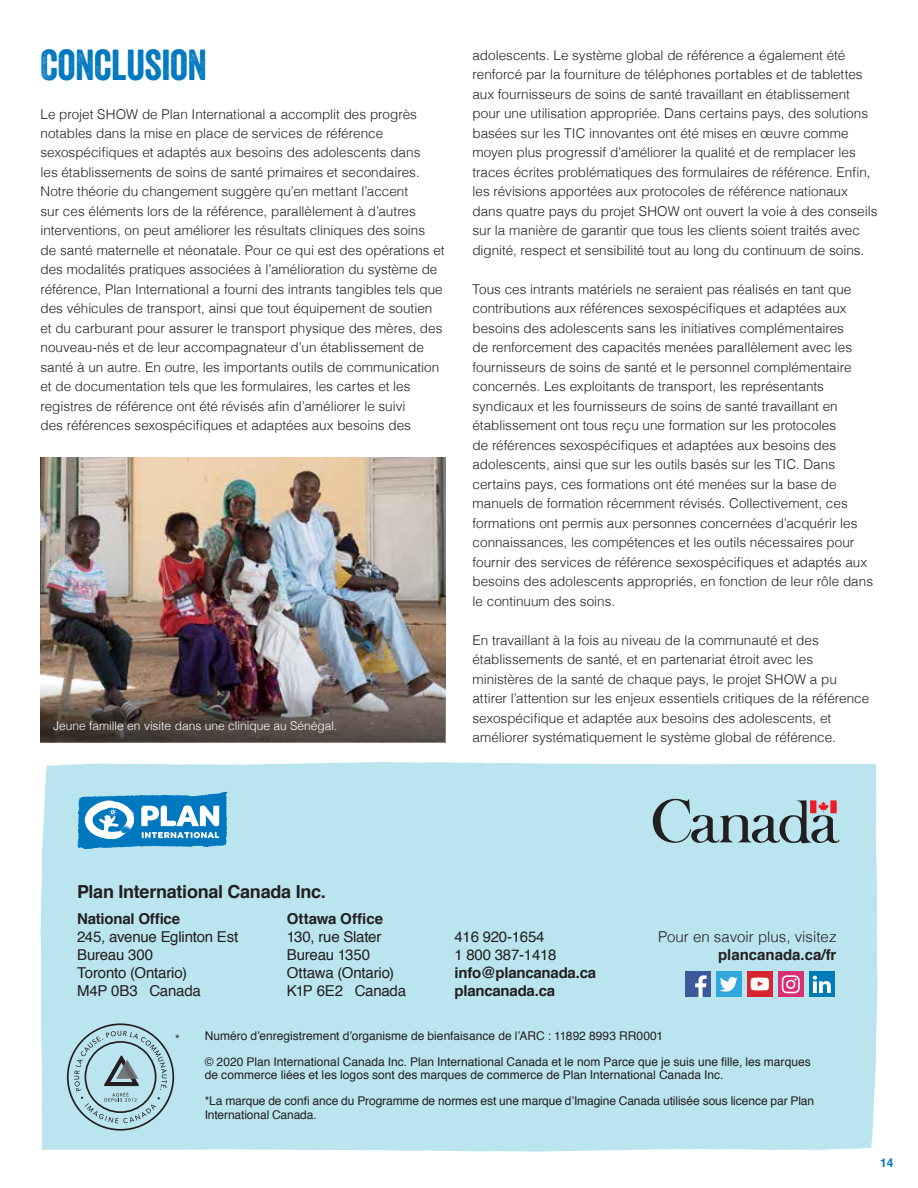
<style>
.page{position:relative;width:918px;height:1188px;background:#fff}
.page>*{position:absolute;margin:0;border:0;box-sizing:border-box;transform-origin:0 0}
.t1{font:42px "Veneer";letter-spacing:-.01em;color:#0078c0}
.t2{font:700 18px "Helvetica";letter-spacing:-.015em;color:#221f20}
.t3{font:15px/18px "Helvetica";letter-spacing:-.015em;color:#221f20}
.t4{font:700 15px/18px "Helvetica";letter-spacing:-.015em;color:#221f20}
.t5{font:300 15px "Helvetica";color:#221f20}
.t6{font:300 13.5px/19.5px "Helvetica";color:#221f20}
.t7{font:300 13.35px "Helvetica";color:#221f20}
.t8{font:12px/25.8px "Helvetica";color:#221f20}
.t9{font:300 12px "Helvetica";color:#fff}
.t10{font:700 12px "Helvetica";color:#0078c0}
</style>
<div class="page">
<img style="left:40px;top:458px;width:406px;height:206px">
<img style="left:40px;top:664px;width:406px;height:78px">
<div style="left:41px;top:762px;width:837px;height:390px;background:#bae4ee"></div>
<svg style="left:67px;top:1023px;width:107px;height:108px;background:#a3c6cf"></svg>
<div style="left:778px;top:971px;width:26px;height:26px;background:#d92f75"></div>
<svg style="left:782px;top:975px;width:18px;height:18px"></svg>
<div style="left:716px;top:971px;width:26px;height:26px;background:#30a8df"></div>
<svg style="left:720px;top:977px;width:18px;height:15px"></svg>
<div style="left:809px;top:971px;width:26px;height:26px;background:#007ab5"></div>
<svg style="left:813px;top:976px;width:18px;height:17px"></svg>
<div style="left:747px;top:971px;width:26px;height:26px;background:#d82631"></div>
<svg style="left:751px;top:978px;width:18px;height:12px"></svg>
<div style="left:685px;top:971px;width:26px;height:26px;background:#3c5a99"></div>
<svg style="left:695px;top:975px;width:12px;height:22px"></svg>
<svg style="left:77px;top:792px;width:151px;height:57px"></svg>
<svg style="left:653px;top:799px;width:186px;height:44px;background:#95aeb6"></svg>
<h1 class="t1" style="left:40px;top:39px;width:168px">CONCLUSION</h1>
<p class="t6" style="left:40px;top:103px;width:406px">Le projet SHOW de Plan International a accomplit des progrès notables dans la mise en place de services de référence sexospécifiques et adaptés aux besoins des adolescents dans<br>les établissements de soins de santé primaires et secondaires.<br>Notre théorie du changement suggère qu’en mettant l’accent<br>sur ces éléments lors de la référence, parallèlement à d’autres interventions, on peut améliorer les résultats cliniques des soins<br>de santé maternelle et néonatale. Pour ce qui est des opérations et des modalités pratiques associées à l’amélioration du système de référence, Plan International a fourni des intrants tangibles tels que des véhicules de transport, ainsi que tout équipement de soutien et du carburant pour assurer le transport physique des mères, des nouveau-nés et de leur accompagnateur d’un établissement de santé à un autre. En outre, les importants outils de communication et de documentation tels que les formulaires, les cartes et les registres de référence ont été révisés afin d’améliorer le suivi<br>des références sexospécifiques et adaptées aux besoins des</p>
<p class="t9" style="left:53px;top:716px;width:286px">Jeune famille en visite dans une clinique au Sénégal.</p>
<p class="t6" style="left:472px;top:44px;width:406px">adolescents. Le système global de référence a également été renforcé par la fourniture de téléphones portables et de tablettes aux fournisseurs de soins de santé travaillant en établissement pour une utilisation appropriée. Dans certains pays, des solutions basées sur les TIC innovantes ont été mises en œuvre comme moyen plus progressif d’améliorer la qualité et de remplacer les traces écrites problématiques des formulaires de référence. Enfin, les révisions apportées aux protocoles de référence nationaux dans quatre pays du projet SHOW ont ouvert la voie à des conseils sur la manière de garantir que tous les clients soient traités avec dignité, respect et sensibilité tout au long du continuum de soins.</p>
<p class="t6" style="left:472px;top:278px;width:402px">Tous ces intrants matériels ne seraient pas réalisés en tant que contributions aux références sexospécifiques et adaptées aux besoins des adolescents sans les initiatives complémentaires<br>de renforcement des capacités menées parallèlement avec les fournisseurs de soins de santé et le personnel complémentaire concernés. Les exploitants de transport, les représentants syndicaux et les fournisseurs de soins de santé travaillant en établissement ont tous reçu une formation sur les protocoles<br>de références sexospécifiques et adaptées aux besoins des adolescents, ainsi que sur les outils basés sur les TIC. Dans certains pays, ces formations ont été menées sur la base de manuels de formation récemment révisés. Collectivement, ces formations ont permis aux personnes concernées d’acquérir les connaissances, les compétences et les outils nécessaires pour fournir des services de référence sexospécifiques et adaptés aux besoins des adolescents appropriés, en fonction de leur rôle dans le continuum des soins.</p>
<p class="t6" style="left:472px;top:629px;width:398px">En travaillant à la fois au niveau de la communauté et des établissements de santé, et en partenariat étroit avec les ministères de la santé de chaque pays, le projet SHOW a pu attirer l’attention sur les enjeux essentiels critiques de la référence sexospécifique et adaptée aux besoins des adolescents, et améliorer systématiquement le système global de référence.</p>
<h2 class="t2" style="left:77px;top:877px;width:250px">Plan International Canada Inc.</h2>
<p class="t4" style="left:77px;top:910px;width:104px">National Office</p>
<p class="t3" style="left:77px;top:928px;width:163px">245, avenue Eglinton Est<br>Bureau 300<br>Toronto (Ontario)<br>M4P 0B3 Canada</p>
<p class="t3" style="left:454px;top:928px;width:104px">416 920-1654<br>1 800 387-1418</p>
<p class="t4" style="left:287px;top:910px;width:98px">Ottawa Office</p>
<p class="t3" style="left:287px;top:928px;width:121px">130, rue Slater<br>Bureau 1350<br>Ottawa (Ontario)<br>K1P 6E2 Canada</p>
<p class="t4" style="left:454px;top:964px;width:143px">info@plancanada.ca plancanada.ca</p>
<p class="t5" style="left:658px;top:924px;width:180px">Pour en savoir plus, visitez</p>
<p class="t4" style="left:718px;top:946px;width:120px">plancanada.ca/fr</p>
<p class="t7" style="left:175px;top:1028px;width:7px">*</p>
<p class="t8" style="left:205px;top:1023px;width:608px">Numéro d’enregistrement d’organisme de bienfaisance de l’ARC : 11892 8993 RR0001<br>© 2020 Plan International Canada Inc. Plan International Canada et le nom Parce que je suis une fille, les marques</p>
<p class="t8" style="left:205px;top:1063px;width:611px">de commerce liées et les logos sont des marques de commerce de Plan International Canada Inc.<br>*La marque de confi ance du Programme de normes est une marque d’Imagine Canada utilisée sous licence par Plan</p>
<p class="t8" style="left:205px;top:1102px;width:114px">International Canada.</p>
<p class="t10" style="left:880px;top:1153px;width:15px">14</p>
</div>
